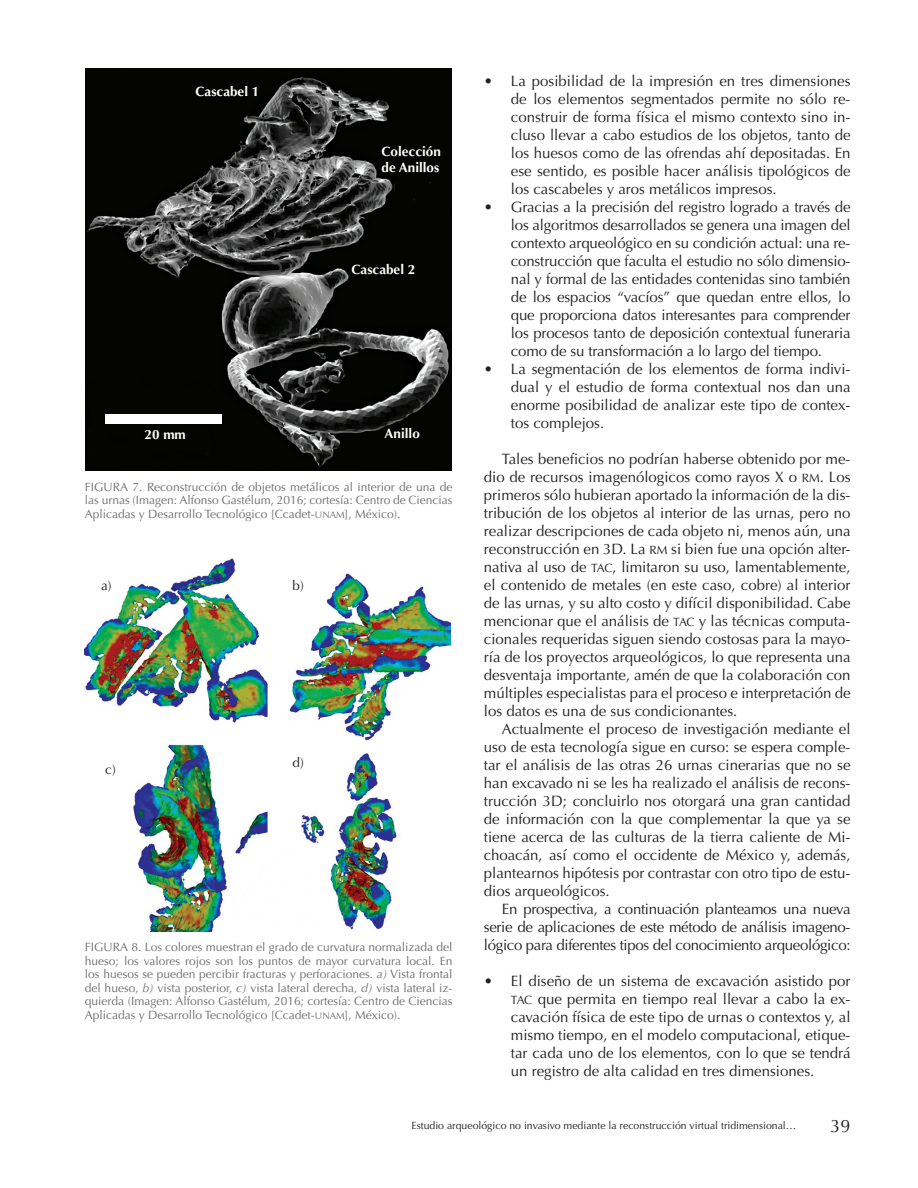
<style>
.page{position:relative;width:918px;height:1188px;background:#fff}
.page>*{position:absolute;margin:0;border:0;box-sizing:border-box;transform-origin:0 0}
.t1{font:18px "Optima LT Std";color:#231f20}
.cuerpo_de_texto{font:15px/18px "Optima LT Std";color:#231f20;text-align:justify}
.primer_parrafo{font:700 13.5px "Optima LT Std";color:#fff}
.primer_parrafo-2{font:13.5px "Optima LT Std";color:#231f20}
.pies-fotos{font:12px/13.5px "Optima LT Std";color:#6c6d70;text-align:justify}
.t2{font:10.5px "Optima LT Std";color:#231f20}
.s1{font-family:"Optima LT Std SC800";font-size:9.6px}
.s2{font-style:italic}
.s3{font-family:"Optima LT Std SC800";font-size:12px}
.s4{font-family:"Optima LT Std SC800"}
</style>
<div class="page">
<img style="left:85px;top:68px;width:367px;height:402px">
<div style="left:105px;top:414px;width:117px;height:9px;background:#fff"></div>
<img style="left:84px;top:559px;width:367px;height:372px">
<p class="primer_parrafo" style="left:196px;top:83px;width:65px">Cascabel 1</p>
<p class="primer_parrafo" style="left:382px;top:144px;width:61px">Colección</p>
<p class="primer_parrafo" style="left:382px;top:160px;width:59px">de Anillos</p>
<p class="primer_parrafo" style="left:352px;top:262px;width:65px">Cascabel 2</p>
<p class="primer_parrafo" style="left:145px;top:427px;width:43px">20 mm</p>
<p class="primer_parrafo" style="left:385px;top:425px;width:37px">Anillo</p>
<p class="pies-fotos" style="left:85px;top:480px;width:369px">FIGURA 7. Reconstrucción de objetos metálicos al interior de una de las urnas (Imagen: Alfonso Gastélum, 2016; cortesía: Centro de Ciencias Aplicadas y Desarrollo Tecnológico [Ccadet-<span class="s1">UNAM</span>], México).</p>
<p class="primer_parrafo-2" style="left:101px;top:578px;width:12px">a)</p>
<p class="primer_parrafo-2" style="left:293px;top:578px;width:13px">b)</p>
<p class="primer_parrafo-2" style="left:105px;top:762px;width:12px">c)</p>
<p class="primer_parrafo-2" style="left:293px;top:755px;width:13px">d)</p>
<p class="pies-fotos" style="left:85px;top:941px;width:369px">FIGURA 8. Los colores muestran el grado de curvatura normalizada del hueso; los valores rojos son los puntos de mayor curvatura local. En los huesos se pueden percibir fracturas y perforaciones. <span class="s2">a)</span> Vista frontal del hueso, <span class="s2">b)</span> vista posterior, <span class="s2">c)</span> vista lateral derecha, <span class="s2">d)</span> vista lateral iz&shy;quierda (Imagen: Alfonso Gastélum, 2016; cortesía: Centro de Ciencias Aplicadas y Desarrollo Tecnológico [Ccadet-<span class="s1">UNAM</span>], México).</p>
<p class="cuerpo_de_texto" style="left:511px;top:72px;width:341px;text-indent:-27px">• La posibilidad de la impresión en tres dimensiones de los elementos segmentados permite no sólo re&shy;construir de forma física el mismo contexto sino in&shy;cluso llevar a cabo estudios de los objetos, tanto de los huesos como de las ofrendas ahí depositadas. En ese sentido, es posible hacer análisis tipológicos de los cascabeles y aros metálicos impresos.</p>
<p class="cuerpo_de_texto" style="left:511px;top:198px;width:341px;text-indent:-27px">• Gracias a la precisión del registro logrado a través de los algoritmos desarrollados se genera una imagen del contexto arqueológico en su condición actual: una re&shy;construcción que faculta el estudio no sólo dimensio&shy;nal y formal de las entidades contenidas sino también de los espacios “vacíos” que quedan entre ellos, lo que proporciona datos interesantes para comprender los procesos tanto de deposición contextual funeraria como de su transformación a lo largo del tiempo.</p>
<p class="cuerpo_de_texto" style="left:511px;top:360px;width:341px;text-indent:-27px">• La segmentación de los elementos de forma indivi&shy;dual y el estudio de forma contextual nos dan una enorme posibilidad de analizar este tipo de contex&shy;tos complejos.</p>
<p class="cuerpo_de_texto" style="left:484px;top:450px;width:368px;text-indent:18px">Tales beneficios no podrían haberse obtenido por me&shy;dio de recursos imagenólogicos como rayos X o <span class="s3">RM</span>. Los primeros sólo hubieran aportado la información de la dis&shy;tribución de los objetos al interior de las urnas, pero no realizar descripciones de cada objeto ni, menos aún, una reconstrucción en 3D. La <span class="s3">RM</span> si bien fue una opción alter&shy;nativa al uso de <span class="s3">TAC</span>, limitaron su uso, lamentablemente, el contenido de metales (en este caso, cobre) al interior de las urnas, y su alto costo y difícil disponibilidad. Cabe mencionar que el análisis de <span class="s3">TAC</span> y las técnicas computa&shy;cionales requeridas siguen siendo costosas para la mayo&shy;ría de los proyectos arqueológicos, lo que representa una desventaja importante, amén de que la colaboración con múltiples especialistas para el proceso e interpretación de los datos es una de sus condicionantes.</p>
<p class="cuerpo_de_texto" style="left:484px;top:720px;width:368px;text-indent:18px">Actualmente el proceso de investigación mediante el uso de esta tecnología sigue en curso: se espera comple&shy;tar el análisis de las otras 26 urnas cinerarias que no se han excavado ni se les ha realizado el análisis de recons&shy;trucción 3<span class="s4">D</span>; concluirlo nos otorgará una gran cantidad de información con la que complementar la que ya se tiene acerca de las culturas de la tierra caliente de Mi&shy;choacán, así como el occidente de México y, además, plantearnos hipótesis por contrastar con otro tipo de estu&shy;dios arqueológicos.</p>
<p class="cuerpo_de_texto" style="left:484px;top:900px;width:368px;text-indent:18px">En prospectiva, a continuación planteamos una nueva serie de aplicaciones de este método de análisis imageno&shy;lógico para diferentes tipos del conocimiento arqueológico:</p>
<p class="cuerpo_de_texto" style="left:511px;top:972px;width:341px;text-indent:-27px">• El diseño de un sistema de excavación asistido por <span class="s3">TAC</span> que permita en tiempo real llevar a cabo la ex&shy;cavación física de este tipo de urnas o contextos y, al mismo tiempo, en el modelo computacional, etique&shy;tar cada uno de los elementos, con lo que se tendrá un registro de alta calidad en tres dimensiones.</p>
<p class="t2" style="left:411px;top:1119px;width:386px">Estudio arqueológico no invasivo mediante la reconstrucción virtual tridimensional…</p>
<p class="t1" style="left:830px;top:1115px;width:22px">39</p>
</div>
